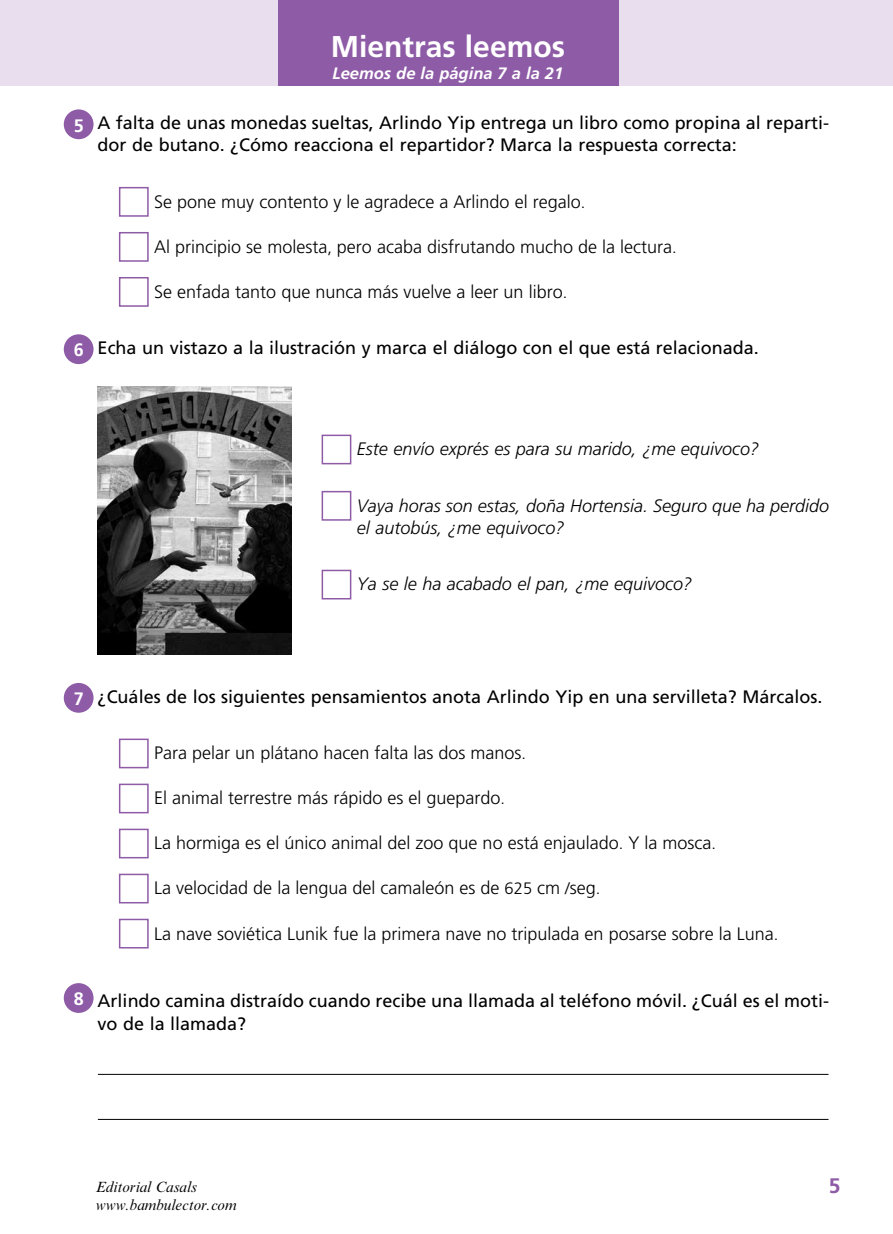
<style>
.page{position:relative;width:893px;height:1234px;background:#fff}
.page>*{position:absolute;margin:0;border:0;box-sizing:border-box;transform-origin:0 0}
.t1{font:700 30px "Frutiger";color:#fff}
.t2{font:700 21px "Frutiger";color:#8e5ba6}
.t3{font:300 18px "Frutiger LT Std";color:#000}
.t4{font:18px/22.5px "Frutiger LT Std";color:#000}
.t5{font:italic 300 18px/22.5px "Frutiger LT Std";color:#000}
.t6{font:700 18px "Frutiger";color:#fff}
.t7{font:italic 700 16.5px "Frutiger";color:#fff}
.t8{font:italic 15px "Times New Roman MT Std";color:#000}
.s1{font-size:16.5px}
</style>
<div class="page">
<div style="left:0;top:0;width:893px;height:85px;background:#e8deed"></div>
<div style="left:278px;top:0;width:340px;height:85px;background:#8e5ba6"></div>
<div style="left:119px;top:187px;width:30px;height:30px;border:2px solid #8e5ba6"></div>
<div style="left:119px;top:232px;width:30px;height:30px;border:2px solid #8e5ba6"></div>
<div style="left:119px;top:277px;width:30px;height:30px;border:2px solid #8e5ba6"></div>
<div style="left:322px;top:434px;width:29px;height:30px;border:2px solid #8e5ba6"></div>
<div style="left:322px;top:491px;width:29px;height:29px;border:2px solid #8e5ba6"></div>
<div style="left:322px;top:569px;width:29px;height:30px;border:2px solid #8e5ba6"></div>
<div style="left:119px;top:738px;width:30px;height:30px;border:2px solid #8e5ba6"></div>
<div style="left:119px;top:783px;width:30px;height:30px;border:2px solid #8e5ba6"></div>
<div style="left:119px;top:828px;width:30px;height:30px;border:2px solid #8e5ba6"></div>
<div style="left:119px;top:873px;width:30px;height:30px;border:2px solid #8e5ba6"></div>
<div style="left:119px;top:918px;width:30px;height:30px;border:2px solid #8e5ba6"></div>
<hr style="left:98px;top:1073px;width:730px;height:1px;background:#000">
<hr style="left:98px;top:1118px;width:730px;height:1px;background:#000">
<div style="left:64px;top:109px;width:30px;height:30px;background:#8e5ba6;border-radius:50%"></div>
<div style="left:64px;top:334px;width:30px;height:30px;background:#8e5ba6;border-radius:50%"></div>
<div style="left:64px;top:682px;width:30px;height:30px;background:#8e5ba6;border-radius:50%"></div>
<div style="left:64px;top:982px;width:30px;height:30px;background:#8e5ba6;border-radius:50%"></div>
<img style="left:98px;top:386px;width:194px;height:268px">
<p class="t6" style="left:74px;top:115px;width:12px">5</p>
<p class="t6" style="left:74px;top:339px;width:12px">6</p>
<h1 class="t1" style="left:331px;top:28px;width:236px">Mientras leemos</h1>
<p class="t7" style="left:333px;top:64px;width:232px">Leemos de la página 7 a la 21</p>
<p class="t4" style="left:98px;top:111px;width:733px">A falta de unas monedas sueltas, Arlindo Yip entrega un libro como propina al reparti&shy;dor de butano. ¿Cómo reacciona el repartidor? Marca la respuesta correcta:</p>
<p class="t3" style="left:154px;top:191px;width:433px">Se pone muy contento y le agradece a Arlindo el regalo<span class="s1">.</span></p>
<p class="t3" style="left:154px;top:236px;width:524px">Al principio se molesta<span class="s1">,</span> pero acaba disfrutando mucho de la lectura<span class="s1">.</span></p>
<p class="t3" style="left:154px;top:281px;width:415px">Se enfada tanto que nunca más vuelve a leer un libro<span class="s1">.</span></p>
<p class="t4" style="left:98px;top:336px;width:663px">Echa un vistazo a la ilustración y marca el diálogo con el que está relacionada.</p>
<p class="t5" style="left:357px;top:438px;width:404px">Este envío exprés es para su marido, ¿me equivoco?</p>
<p class="t5" style="left:357px;top:494px;width:474px">Vaya horas son estas, doña Hortensia. Seguro que ha perdido el autobús, ¿me equivoco?</p>
<p class="t5" style="left:357px;top:573px;width:337px">Ya se le ha acabado el pan, ¿me equivoco?</p>
<p class="t6" style="left:74px;top:688px;width:12px">7</p>
<p class="t4" style="left:98px;top:685px;width:726px">¿Cuáles de los siguientes pensamientos anota Arlindo Yip en una servilleta? Márcalos.</p>
<p class="t3" style="left:154px;top:742px;width:373px">Para pelar un plátano hacen falta las dos manos<span class="s1">.</span></p>
<p class="t3" style="left:154px;top:787px;width:352px">El animal terrestre más rápido es el guepardo<span class="s1">.</span></p>
<p class="t3" style="left:154px;top:832px;width:563px">La hormiga es el único animal del zoo que no está enjaulado<span class="s1">.</span> Y la mosca<span class="s1">.</span></p>
<p class="t3" style="left:154px;top:877px;width:448px">La velocidad de la lengua del camaleón es de <span class="s1">625</span> cm <span class="s1">/</span>seg<span class="s1">.</span></p>
<p class="t3" style="left:154px;top:922px;width:626px">La nave soviética Lunik fue la primera nave no tripulada en posarse sobre la Luna<span class="s1">.</span></p>
<p class="t6" style="left:74px;top:988px;width:12px">8</p>
<p class="t4" style="left:98px;top:989px;width:733px">Arlindo camina distraído cuando recibe una llamada al teléfono móvil. ¿Cuál es el moti&shy;vo de la llamada?</p>
<p class="t8" style="left:96px;top:1177px;width:102px">Editorial Casals</p>
<p class="t2" style="left:829px;top:1173px;width:13px">5</p>
<p class="t8" style="left:96px;top:1195px;width:142px">www.bambulector.com</p>
</div>
